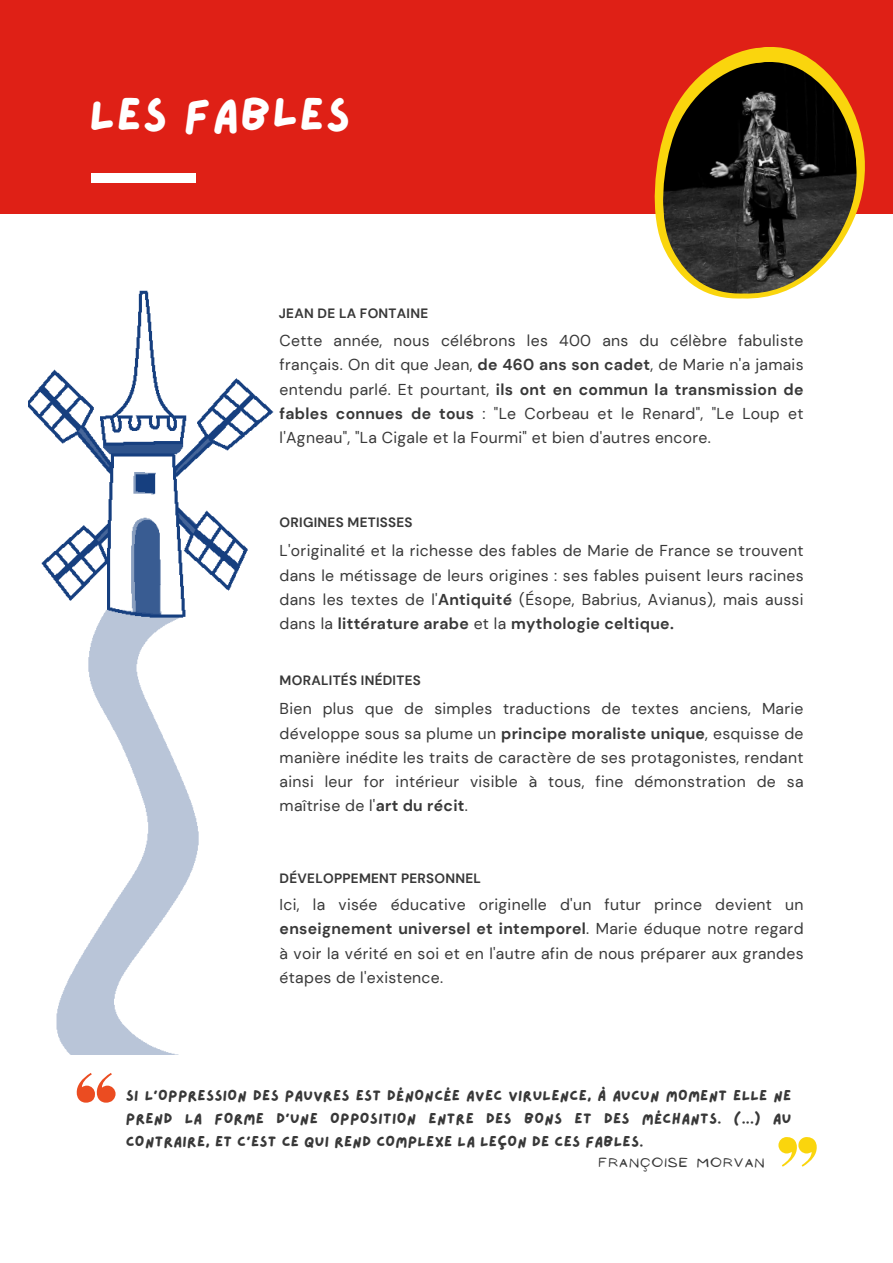
<style>
.page{position:relative;width:893px;height:1263px;background:#fff}
.page>*{position:absolute;margin:0;border:0;box-sizing:border-box;transform-origin:0 0}
.t1{font:46.5px "Lazydog";letter-spacing:.02em;color:#fff}
.t2{font:15.75px/24.2px "DM Sans";letter-spacing:.02em;color:#383838;text-align:justify}
.t3{font:15px/23.1px "Lazydog";letter-spacing:.02em;color:#383838;text-align:justify}
.t4{font:700 13.5px "DM Sans";letter-spacing:.02em;color:#383838}
.t5{font:12px "NF Ananias Regular";letter-spacing:.14em;color:#383838}
.s1{font-weight:700}
</style>
<div class="page">
<div style="left:0;top:0;width:893px;height:213px;background:#df2016"></div>
<div style="left:91px;top:173px;width:105px;height:9px;background:#fff"></div>
<svg style="left:778px;top:1137px;width:38px;height:30px"></svg>
<svg style="left:77px;top:1073px;width:39px;height:29px"></svg>
<img style="left:28px;top:290px;width:245px;height:764px">
<svg style="left:648px;top:47px;width:226px;height:252px"></svg>
<img style="left:657px;top:61px;width:208px;height:234px">
<h1 class="t1" style="left:89px;top:92px;width:263px">LES FABLES</h1>
<p class="t4" style="left:279px;top:305px;width:151px">JEAN DE LA FONTAINE</p>
<p class="t2" style="left:280px;top:329px;width:525px">Cette année, nous célébrons les 400 ans du célèbre fabuliste français. On dit que Jean, <span class="s1">de 460 ans son cadet</span>, de Marie n'a jamais entendu parlé. Et pourtant, <span class="s1">ils ont en commun la transmission de fables connues de tous</span> : "Le Corbeau et le Renard", "Le Loup et l'Agneau", "La Cigale et la Fourmi" et bien d'autres encore.</p>
<p class="t4" style="left:280px;top:514px;width:135px">ORIGINES METISSES</p>
<p class="t2" style="left:280px;top:539px;width:525px">L'originalité et la richesse des fables de Marie de France se trouvent dans le métissage de leurs origines : ses fables puisent leurs racines dans les textes de l'<span class="s1">Antiquité</span> (Ésope, Babrius, Avianus), mais aussi dans la <span class="s1">littérature arabe</span> et la <span class="s1">mythologie celtique.</span></p>
<p class="t4" style="left:280px;top:671px;width:143px">MORALITÉS INÉDITES</p>
<p class="t2" style="left:280px;top:697px;width:525px">Bien plus que de simples traductions de textes anciens, Marie développe sous sa plume un <span class="s1">principe moraliste unique</span>, esquisse de manière inédite les traits de caractère de ses protagonistes, rendant ainsi leur for intérieur visible à tous, fine démonstration de sa maîtrise de l'<span class="s1">art du récit</span>.</p>
<p class="t4" style="left:280px;top:869px;width:203px">DÉVELOPPEMENT PERSONNEL</p>
<p class="t2" style="left:280px;top:893px;width:525px">Ici, la visée éducative originelle d'un futur prince devient un <span class="s1">enseignement universel et intemporel</span>. Marie éduque notre regard à voir la vérité en soi et en l'autre afin de nous préparer aux grandes étapes de l'existence.</p>
<p class="t3" style="left:126px;top:1084px;width:667px">SI L'OPPRESSION DES PAUVRES EST DÉNONCÉE AVEC VIRULENCE, À AUCUN MOMENT ELLE NE PREND LA FORME D'UNE OPPOSITION ENTRE DES BONS ET DES MÉCHANTS. (...) AU CONTRAIRE, ET C'EST CE QUI REND COMPLEXE LA LEÇON DE CES FABLES.</p>
<p class="t5" style="left:599px;top:1155px;width:167px">FRANÇOISE MORVAN</p>
</div>
